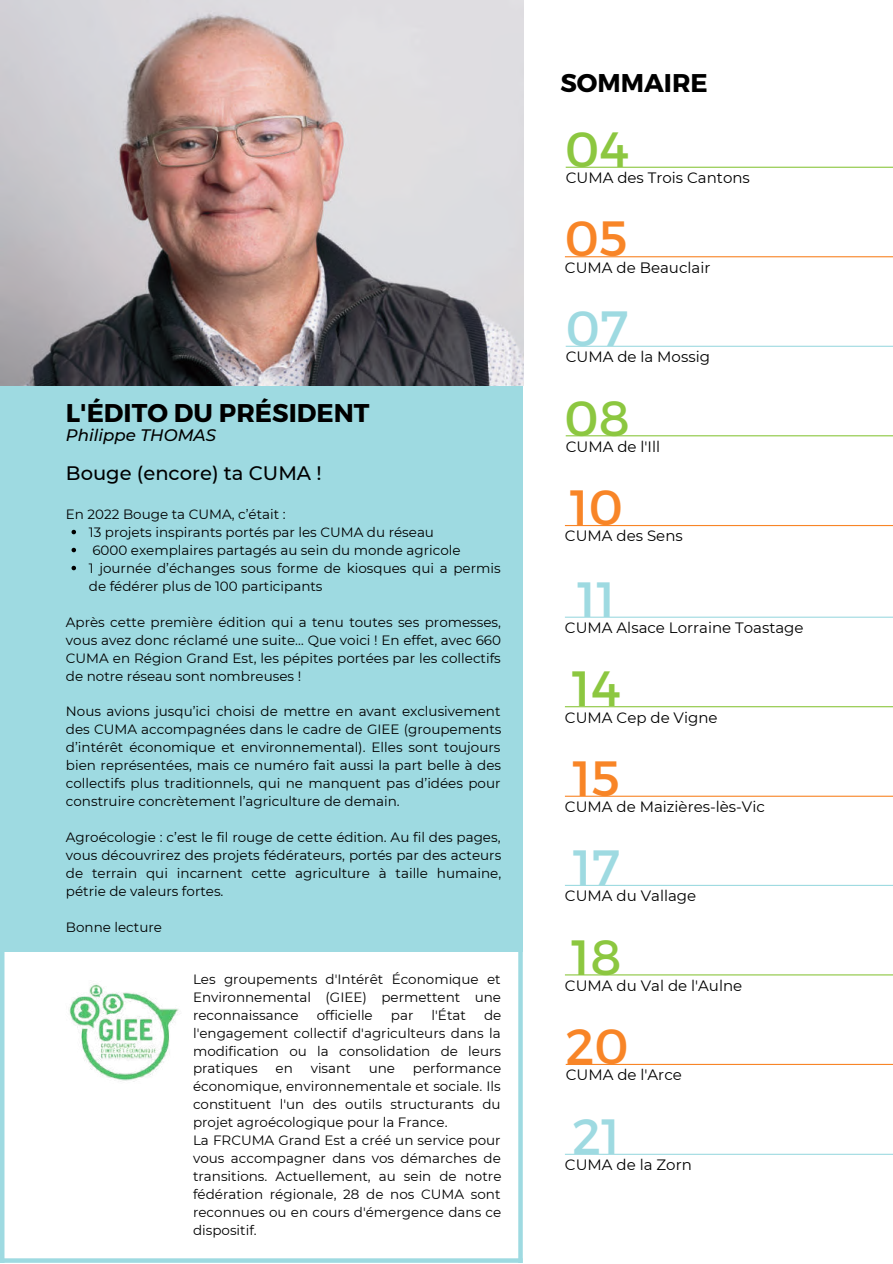
<style>
.page{position:relative;width:893px;height:1264px;background:#fff}
.page>*{position:absolute;margin:0;border:0;box-sizing:border-box;transform-origin:0 0}
.t1{font:49.5px "Montserrat";color:#8cc740}
.t2{font:49.5px "Montserrat";color:#f88527}
.t3{font:49.5px "Montserrat";color:#9edae1}
.t4{font:700 25.65px "Montserrat";color:#000}
.t5{font:500 19.5px "Montserrat";color:#000}
.t6{font:italic 500 16.65px "Montserrat";color:#000}
.t7{font:15px "Montserrat";color:#000}
.t8{font:13.5px/18px "Montserrat";color:#000;text-align:justify}
</style>
<div class="page">
<div style="left:0;top:294px;width:522px;height:658px;background:#9edae1"></div>
<img style="left:0;top:0;width:523px;height:385px">
<svg style="left:72px;top:530px;width:4px;height:4px"></svg>
<svg style="left:72px;top:548px;width:4px;height:4px"></svg>
<svg style="left:72px;top:566px;width:4px;height:4px"></svg>
<img style="left:69px;top:984px;width:110px;height:98px">
<hr style="left:565px;top:167px;width:327px;height:1px;background:#8cc740">
<hr style="left:565px;top:256px;width:327px;height:1px;background:#f88527">
<hr style="left:565px;top:346px;width:327px;height:1px;background:#9edae1">
<hr style="left:565px;top:435px;width:327px;height:1px;background:#8cc740">
<hr style="left:565px;top:525px;width:327px;height:1px;background:#f88527">
<hr style="left:565px;top:616px;width:327px;height:1px;background:#9edae1">
<hr style="left:565px;top:706px;width:327px;height:1px;background:#8cc740">
<hr style="left:565px;top:795px;width:327px;height:1px;background:#f88527">
<hr style="left:565px;top:884px;width:327px;height:2px;background:#9edae1">
<hr style="left:565px;top:974px;width:327px;height:1px;background:#8cc740">
<hr style="left:565px;top:1063px;width:327px;height:1px;background:#f88527">
<hr style="left:565px;top:1153px;width:327px;height:1px;background:#9edae1">
<svg style="left:518px;top:952px;width:4px;height:306px"></svg>
<hr style="left:0;top:925px;width:4px;height:337px;background:#9edae1">
<svg style="left:4px;top:1258px;width:518px;height:4px;fill:#9edae1"></svg>
<h2 class="t4" style="left:66px;top:397px;width:305px">L'ÉDITO DU PRÉSIDENT</h2>
<p class="t6" style="left:66px;top:424px;width:152px">Philippe THOMAS</p>
<h3 class="t5" style="left:66px;top:460px;width:257px">Bouge (encore) ta CUMA !</h3>
<p class="t8" style="left:66px;top:504px;width:221px">En 2022 Bouge ta CUMA, c’était :</p>
<p class="t8" style="left:89px;top:522px;width:413px;text-align:left">13 projets inspirants portés par les CUMA du réseau<br>6000 exemplaires partagés au sein du monde agricole<br>1 journée d’échanges sous forme de kiosques qui a permis de fédérer plus de 100 participants</p>
<p class="t8" style="left:66px;top:612px;width:436px">Après cette première édition qui a tenu toutes ses promesses, vous avez donc réclamé une suite… Que voici ! En effet, avec 660<br>CUMA en Région Grand Est, les pépites portées par les collectifs de notre réseau sont nombreuses !</p>
<p class="t8" style="left:66px;top:702px;width:437px">Nous avions jusqu’ici choisi de mettre en avant exclusivement des CUMA accompagnées dans le cadre de GIEE (groupements d’intérêt économique et environnemental). Elles sont toujours bien représentées, mais ce numéro fait aussi la part belle à des collectifs plus traditionnels, qui ne manquent pas d’idées pour construire concrètement l’agriculture de demain.</p>
<p class="t8" style="left:66px;top:828px;width:437px">Agroécologie : c’est le fil rouge de cette édition. Au fil des pages, vous découvrirez des projets fédérateurs, portés par des acteurs de terrain qui incarnent cette agriculture à taille humaine, pétrie de valeurs fortes.</p>
<p class="t8" style="left:66px;top:918px;width:98px">Bonne lecture</p>
<p class="t8" style="left:193px;top:969px;width:309px">Les groupements d'Intérêt Économique et Environnemental (GIEE) permettent une reconnaissance</p>
<p class="t8" style="left:317px;top:1005px;width:58px">officielle</p>
<p class="t8" style="left:391px;top:1005px;width:24px">par</p>
<p class="t8" style="left:431px;top:1005px;width:36px">l'État</p>
<p class="t8" style="left:193px;top:1005px;width:310px;text-indent:291px">de l'engagement collectif d'agriculteurs dans la modification ou la consolidation de leurs pratiques</p>
<p class="t8" style="left:193px;top:1059px;width:310px;text-align:left;text-indent:220px">performance économique, environnementale et sociale. Ils constituent l'un des outils structurants du projet agroécologique pour la France.<br>La FRCUMA Grand Est a créé un service pour vous accompagner dans vos démarches de transitions. Actuellement, au sein de notre fédération régionale, 28 de nos CUMA sont reconnues ou en cours d'émergence dans ce dispositif.</p>
<p class="t8" style="left:275px;top:1059px;width:19px">en</p>
<p class="t8" style="left:311px;top:1059px;width:42px">visant</p>
<p class="t8" style="left:368px;top:1059px;width:28px">une</p>
<h2 class="t4" style="left:560px;top:67px;width:149px">SOMMAIRE</h2>
<h1 class="t1" style="left:565px;top:119px;width:65px">04</h1>
<p class="t7" style="left:565px;top:167px;width:186px">CUMA des Trois Cantons</p>
<h1 class="t2" style="left:565px;top:208px;width:64px">05</h1>
<p class="t7" style="left:565px;top:257px;width:147px">CUMA de Beauclair</p>
<h1 class="t3" style="left:566px;top:298px;width:64px">07</h1>
<p class="t7" style="left:565px;top:346px;width:146px">CUMA de la Mossig</p>
<h1 class="t1" style="left:564px;top:387px;width:67px">08</h1>
<p class="t7" style="left:565px;top:436px;width:96px">CUMA de l'Ill</p>
<h1 class="t2" style="left:569px;top:477px;width:55px">10</h1>
<p class="t7" style="left:565px;top:525px;width:119px">CUMA des Sens</p>
<h1 class="t3" style="left:577px;top:569px;width:40px">11</h1>
<p class="t7" style="left:565px;top:617px;width:240px">CUMA Alsace Lorraine Toastage</p>
<h1 class="t1" style="left:572px;top:658px;width:50px">14</h1>
<p class="t7" style="left:565px;top:707px;width:154px">CUMA Cep de Vigne</p>
<h1 class="t2" style="left:572px;top:748px;width:49px">15</h1>
<p class="t7" style="left:565px;top:796px;width:201px">CUMA de Maizières-lès-Vic</p>
<h1 class="t3" style="left:572px;top:837px;width:49px">17</h1>
<p class="t7" style="left:565px;top:885px;width:133px">CUMA du Vallage</p>
<h1 class="t1" style="left:571px;top:926px;width:52px">18</h1>
<p class="t7" style="left:565px;top:975px;width:179px">CUMA du Val de l'Aulne</p>
<h1 class="t2" style="left:565px;top:1016px;width:65px">20</h1>
<p class="t7" style="left:565px;top:1064px;width:118px">CUMA de l'Arce</p>
<h1 class="t3" style="left:572px;top:1105px;width:50px">21</h1>
<p class="t7" style="left:565px;top:1154px;width:128px">CUMA de la Zorn</p>
</div>
